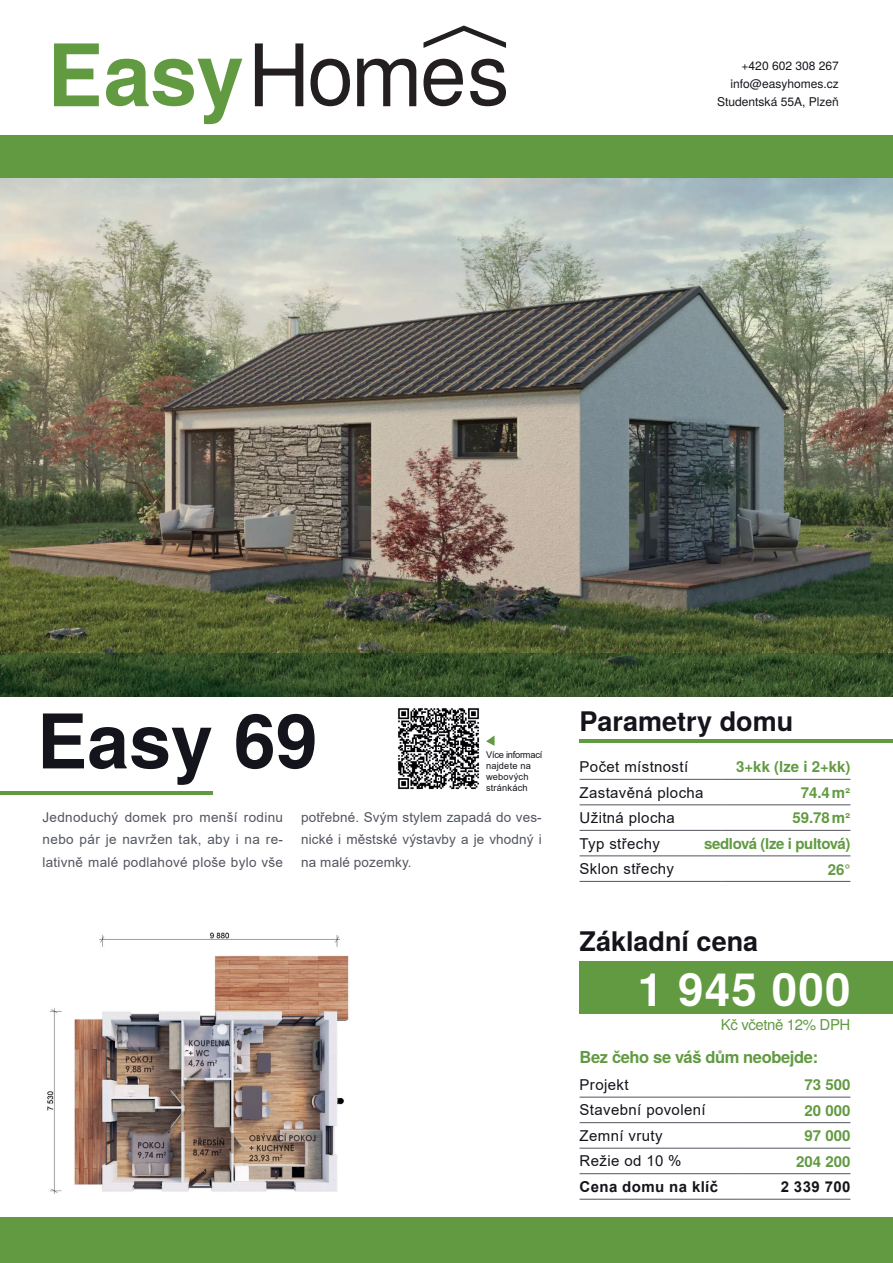
<style>
.page{position:relative;width:893px;height:1263px;background:#fff}
.page>*{position:absolute;margin:0;border:0;box-sizing:border-box;transform-origin:0 0}
.t1{font:700 75.3px "Te X Gyre Heros";color:#14141c}
.t2{font:700 45.75px "Te X Gyre Heros";letter-spacing:.025em;color:#fff}
.t3{font:700 27px "Te X Gyre Heros";color:#14141c}
.t4{font:700 16.5px "Te X Gyre Heros";letter-spacing:-.025em;color:#619a41}
.t5{font:15px/25.5px "Arial";letter-spacing:.025em;color:#14141c}
.t6{font:700 15px/25.5px "Te X Gyre Heros";letter-spacing:-.025em;color:#619a41;text-align:right}
.t7{font:700 15px "Arial";letter-spacing:.025em;color:#14141c}
.t8{font:700 15px/25.5px "Te X Gyre Heros";color:#619a41;text-align:center}
.t9{font:15px "Te X Gyre Heros";letter-spacing:-.025em;color:#619a41}
.t10{font:13.5px/22.5px "Arial";letter-spacing:.015em;color:#52555e;text-align:justify}
.t11{font:12px/18px "Te X Gyre Heros";color:#14141c;text-align:right}
.t12{font:9.3px/11.1px "Arial";letter-spacing:.02em;color:#14141c}
</style>
<div class="page">
<hr style="left:580px;top:779px;width:141px;height:1px;background:#52555e">
<hr style="left:580px;top:804px;width:141px;height:1px;background:#52555e">
<hr style="left:580px;top:830px;width:141px;height:1px;background:#52555e">
<hr style="left:580px;top:855px;width:141px;height:1px;background:#52555e">
<hr style="left:580px;top:881px;width:141px;height:1px;background:#52555e">
<hr style="left:721px;top:779px;width:129px;height:1px;background:#52555e">
<hr style="left:721px;top:804px;width:129px;height:1px;background:#52555e">
<hr style="left:721px;top:830px;width:129px;height:1px;background:#52555e">
<hr style="left:721px;top:855px;width:129px;height:1px;background:#52555e">
<hr style="left:721px;top:881px;width:129px;height:1px;background:#52555e">
<hr style="left:580px;top:1097px;width:159px;height:1px;background:#52555e">
<hr style="left:580px;top:1122px;width:159px;height:1px;background:#52555e">
<hr style="left:580px;top:1148px;width:159px;height:1px;background:#52555e">
<hr style="left:580px;top:1173px;width:159px;height:1px;background:#52555e">
<hr style="left:580px;top:1199px;width:159px;height:1px;background:#52555e">
<hr style="left:739px;top:1097px;width:111px;height:1px;background:#52555e">
<hr style="left:739px;top:1122px;width:111px;height:1px;background:#52555e">
<hr style="left:739px;top:1148px;width:111px;height:1px;background:#52555e">
<hr style="left:739px;top:1173px;width:111px;height:1px;background:#52555e">
<hr style="left:739px;top:1199px;width:111px;height:1px;background:#52555e">
<svg style="left:486px;top:735px;width:9px;height:11px"></svg>
<div style="left:580px;top:961px;width:313px;height:53px;background:#619a41"></div>
<img style="left:47px;top:932px;width:302px;height:262px">
<img style="left:0;top:178px;width:893px;height:476px">
<img style="left:398px;top:708px;width:82px;height:82px">
<svg style="left:54px;top:43px;width:45px;height:63px"></svg>
<svg style="left:106px;top:59px;width:136px;height:65px"></svg>
<svg style="left:255px;top:43px;width:48px;height:63px"></svg>
<svg style="left:310px;top:59px;width:40px;height:47px"></svg>
<svg style="left:357px;top:59px;width:59px;height:47px"></svg>
<svg style="left:423px;top:59px;width:40px;height:47px"></svg>
<svg style="left:470px;top:59px;width:36px;height:47px"></svg>
<svg style="left:423px;top:26px;width:83px;height:22px"></svg>
<div style="left:0;top:135px;width:893px;height:43px;background:#619a41"></div>
<img style="left:0;top:654px;width:893px;height:42px">
<hr style="left:0;top:791px;width:213px;height:4px;background:#619a41">
<hr style="left:580px;top:739px;width:313px;height:4px;background:#619a41">
<div style="left:0;top:1217px;width:893px;height:46px;background:#619a41"></div>
<p class="t11" style="left:717px;top:56px;width:123px">+420 602 308 267 info@easyhomes.cz<br>Studentská 55A, Plzeň</p>
<h1 class="t1" style="left:37px;top:684px;width:282px">Easy 69</h1>
<p class="t12" style="left:486px;top:749px;width:58px">Více informací najdete na webových</p>
<p class="t12" style="left:486px;top:782px;width:43px">stránkách</p>
<p class="t10" style="left:43px;top:805px;width:242px">Jednoduchý domek pro menší rodinu nebo pár je navržen tak, aby i na re&shy;lativně malé podlahové ploše bylo vše</p>
<p class="t10" style="left:301px;top:805px;width:242px">potřebné. Svým stylem zapadá do ves&shy;nické i městské výstavby a je vhodný i na malé pozemky.</p>
<h3 class="t3" style="left:580px;top:700px;width:215px">Parametry domu</h3>
<p class="t5" style="left:580px;top:754px;width:126px">Počet místností<br>Zastavěná plocha<br>Užitná plocha<br>Typ střechy<br>Sklon střechy</p>
<p class="t6" style="left:704px;top:753px;width:148px">3+kk (lze i 2+kk)<br>74.4m<sup>2<br></sup>59.78m<sup>2<br></sup>sedlová (lze i pultová)<br>26°</p>
<h3 class="t3" style="left:580px;top:921px;width:180px">Základní cena</h3>
<h2 class="t2" style="left:626px;top:954px;width:214px">1 337 000</h2>
<h2 class="t2" style="left:638px;top:954px;width:214px">1 945 000</h2>
<p class="t9" style="left:721px;top:1013px;width:131px">Kč včetně 12% DPH</p>
<p class="t4" style="left:580px;top:1044px;width:240px">Bez čeho se váš dům neobejde:</p>
<p class="t5" style="left:580px;top:1072px;width:128px">Projekt<br>Stavební povolení<br>Zemní vruty<br>Režie od 10 %</p>
<p class="t7" style="left:580px;top:1176px;width:140px">Cena domu na klíč</p>
<p class="t8" style="left:796px;top:1071px;width:56px">73 500<br>20 000<br>97 000<br>204 200</p>
<p class="t7" style="left:781px;top:1176px;width:71px">2 339 700</p>
</div>
